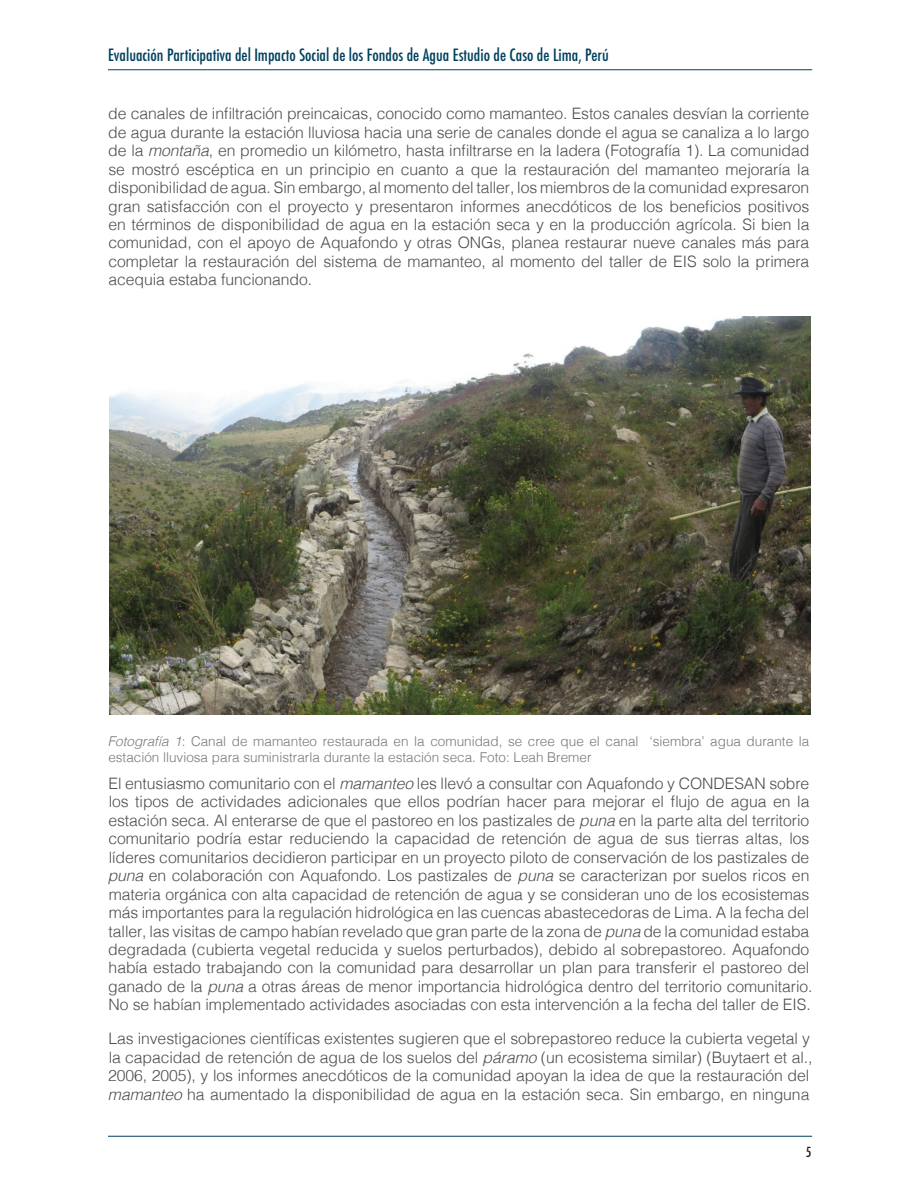
<style>
.page{position:relative;width:918px;height:1188px;background:#fff}
.page>*{position:absolute;margin:0;border:0;box-sizing:border-box;transform-origin:0 0}
.t1{font:500 condensed 16.5px "Futura";color:#00405e}
.Text_body{font:300 15.75px/18.5px "Helvetica";letter-spacing:-.005em;color:#4b4c4d}
.Footnote_text{font:300 13.5px/16.2px "Helvetica";color:#76787b}
.t2{font:500 condensed 13.5px "Futura";color:#231f20}
.s1{font-style:italic}
</style>
<div class="page">
<hr style="left:108px;top:69px;width:704px;height:1px;background:#00405e">
<hr style="left:108px;top:1136px;width:704px;height:1px;background:#00405e">
<img style="left:110px;top:316px;width:700px;height:398px">
<p class="t1" style="left:108px;top:45px;width:502px">Evaluación Participativa del Impacto Social de los Fondos de Agua Estudio de Caso de Lima, Perú</p>
<p class="Text_body" style="left:108px;top:103px;width:703px;text-align:justify">de canales de infiltración preincaicas, conocido como mamanteo. Estos canales desvían la corriente de agua durante la estación lluviosa hacia una serie de canales donde el agua se canaliza a lo largo de la <span class="s1">montaña</span>, en promedio un kilómetro, hasta infiltrarse en la ladera (Fotografía 1). La comunidad se mostró escéptica en un principio en cuanto a que la restauración del mamanteo mejoraría la disponibilidad de agua. Sin embargo, al momento del taller, los miembros de la comunidad expresaron gran satisfacción con el proyecto y presentaron informes anecdóticos de los beneficios positivos en términos de disponibilidad de agua en la estación seca y en la producción agrícola. Si bien la comunidad, con el apoyo de Aquafondo y otras ONGs, planea restaurar nueve canales más para completar la restauración del sistema de mamanteo, al momento del taller de EIS solo la primera acequia estaba funcionando.</p>
<p class="Footnote_text" style="left:108px;top:732px;width:703px"><span class="s1">Fotografía 1</span>: Canal de mamanteo restaurada en la comunidad, se cree que el canal ‘siembra’ agua durante la estación lluviosa para suministrarla durante la estación seca. Foto: Leah Bremer</p>
<p class="Text_body" style="left:108px;top:773px;width:706px">El entusiasmo comunitario con el <span class="s1">mamanteo</span> les llevó a consultar con Aquafondo y CONDESAN sobre los tipos de actividades adicionales que ellos podrían hacer para mejorar el flujo de agua en la estación seca. Al enterarse de que el pastoreo en los pastizales de <span class="s1">puna</span> en la parte alta del territorio comunitario podría estar reduciendo la capacidad de retención de agua de sus tierras altas, los líderes comunitarios decidieron participar en un proyecto piloto de conservación de los pastizales de <span class="s1">puna</span> en colaboración con Aquafondo. Los pastizales de <span class="s1">puna</span> se caracterizan por suelos ricos en materia orgánica con alta capacidad de retención de agua y se consideran uno de los ecosistemas más importantes para la regulación hidrológica en las cuencas abastecedoras de Lima. A la fecha del taller, las visitas de campo habían revelado que gran parte de la zona de <span class="s1">puna</span> de la comunidad estaba degradada (cubierta vegetal reducida y suelos perturbados), debido al sobrepastoreo. Aquafondo había estado trabajando con la comunidad para desarrollar un plan para transferir el pastoreo del ganado de la <span class="s1">puna</span> a otras áreas de menor importancia hidrológica dentro del territorio comunitario.<br>No se habían implementado actividades asociadas con esta intervención a la fecha del taller de EIS.</p>
<p class="Text_body" style="left:108px;top:1028px;width:706px">Las investigaciones científicas existentes sugieren que el sobrepastoreo reduce la cubierta vegetal y la capacidad de retención de agua de los suelos del <span class="s1">páramo</span> (un ecosistema similar) (Buytaert et al., 2006, 2005), y los informes anecdóticos de la comunidad apoyan la idea de que la restauración del <span class="s1">mamanteo</span> ha aumentado la disponibilidad de agua en la estación seca. Sin embargo, en ninguna</p>
<p class="t2" style="left:806px;top:1143px;width:7px">5</p>
</div>
